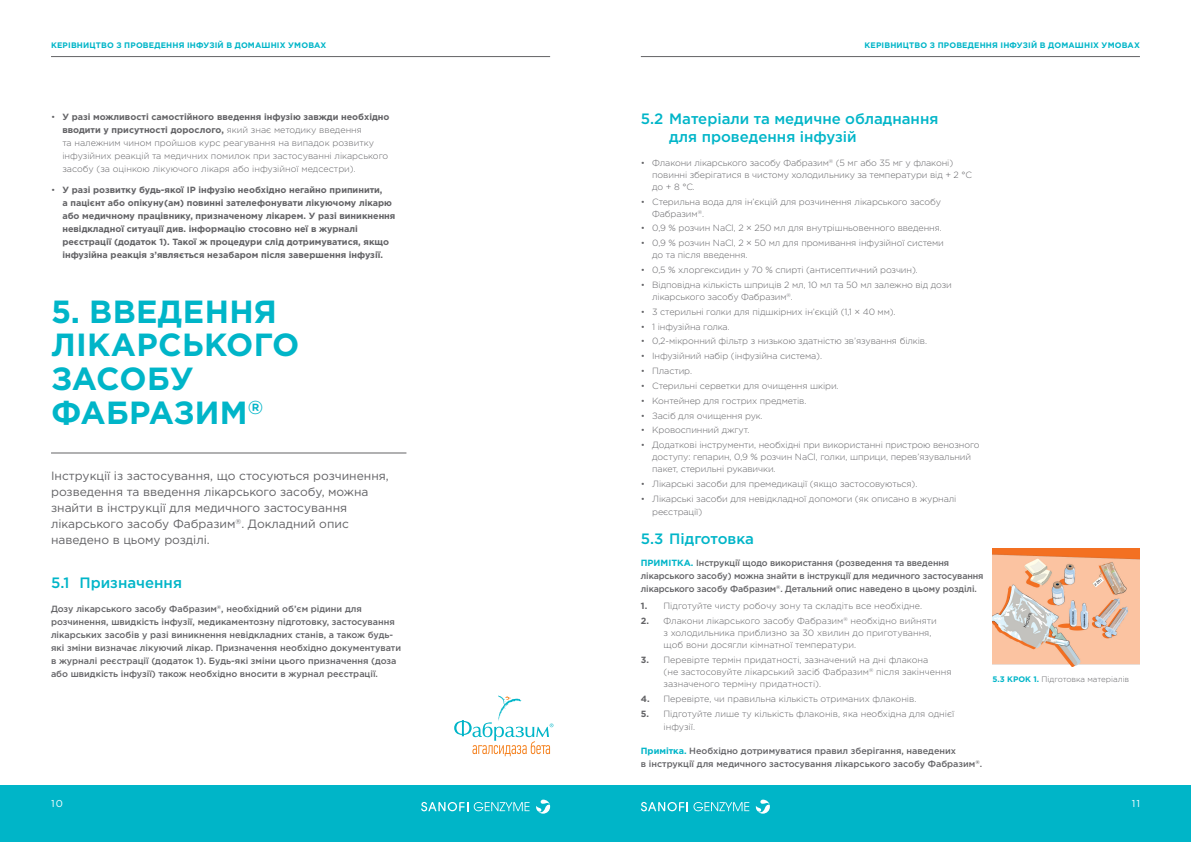
<style>
.page{position:relative;width:1191px;height:842px;background:#fff}
.page>*{position:absolute;margin:0;border:0;box-sizing:border-box;transform-origin:0 0}
.t1{font:700 32px/34px "Gotham Pro";letter-spacing:.01em;color:#00b5c8}
.t2{font:500 15px/18px "Gotham Pro";color:#00b5c8}
.t3{font:12px/16px "Gotham Pro";color:#636366}
.t4{font:10px "Gotham Pro";color:#fff}
.t5{font:300 9px/12px "Gotham Pro";letter-spacing:-.01em;color:#636366}
.t6{font:500 9px/13px "Gotham Pro";color:#636366}
.t7{font:700 9px/13px "Gotham Pro";color:#636366}
.t8{font:700 8px "Gotham Pro";letter-spacing:.02em;color:#00b5c8}
.t9{font:300 8px "Gotham Pro";color:#636366}
.s1{font-weight:700}
.s2{font-weight:300}
.s3{font-weight:700;color:#00b5c8}
</style>
<div class="page">
<div style="left:595px;top:785px;width:596px;height:57px;background:#00b5c8"></div>
<div style="left:0;top:785px;width:595px;height:57px;background:#00b5c8"></div>
<hr style="left:641px;top:56px;width:499px;height:1px;background:#636366">
<hr style="left:51px;top:56px;width:499px;height:1px;background:#636366">
<svg style="left:756px;top:800px;width:14px;height:14px"></svg>
<svg style="left:641px;top:802px;width:108px;height:9px"></svg>
<svg style="left:536px;top:800px;width:14px;height:14px"></svg>
<svg style="left:421px;top:802px;width:47px;height:9px"></svg>
<svg style="left:474px;top:802px;width:55px;height:9px"></svg>
<svg style="left:454px;top:695px;width:99px;height:61px"></svg>
<hr style="left:51px;top:453px;width:355px;height:1px;background:#636366">
<img style="left:992px;top:548px;width:148px;height:119px">
<p class="t8" style="left:51px;top:41px;width:277px">КЕРІВНИЦТВО З ПРОВЕДЕННЯ ІНФУЗІЙ В ДОМАШНІХ УМОВАХ</p>
<p class="t8" style="left:864px;top:41px;width:277px">КЕРІВНИЦТВО З ПРОВЕДЕННЯ ІНФУЗІЙ В ДОМАШНІХ УМОВАХ</p>
<p class="t5" style="left:62px;top:110px;width:329px;line-height:13px;text-indent:-11px">• <span class="s1">У разі можливості самостійного введення інфузію завжди необхідно вводити у присутності дорослого,</span> який знає методику введення<br>та належним чином пройшов курс реагування на випадок розвитку інфузійних реакцій та медичних помилок при застосуванні лікарського засобу (за оцінкою лікуючого лікаря або інфузійної медсестри).</p>
<p class="t7" style="left:62px;top:184px;width:334px;text-indent:-11px"><span class="s2">•</span> У разі розвитку будь-якої ІР інфузію необхідно негайно припинити,<br>а пацієнт або опікуну(ам) повинні зателефонувати лікуючому лікарю або медичному працівнику, призначеному лікарем. У разі виникнення невідкладної ситуації див. інформацію стосовно неї в журналі реєстрації (додаток 1). Такої ж процедури слід дотримуватися, якщо інфузійна реакція з’являється незабаром після завершення інфузії.</p>
<h1 class="t1" style="left:51px;top:293px;width:250px">5. ВВЕДЕННЯ<br>ЛІКАРСЬКОГО<br>ЗАСОБУ<br>ФАБРАЗИМ<sup>®</sup></h1>
<h3 class="t3" style="left:51px;top:468px;width:339px">Інструкції із застосування, що стосуються розчинення, розведення та введення лікарського засобу, можна знайти в інструкції для медичного застосування лікарського засобу Фабразим<sup>®</sup>. Докладний опис наведено в цьому розділі.</h3>
<h2 class="t2" style="left:51px;top:573px;width:132px">5.1 Призначення</h2>
<p class="t6" style="left:51px;top:602px;width:352px">Дозу лікарського засобу Фабразим<sup>®</sup>, необхідний об’єм рідини для розчинення, швидкість інфузії, медикаментозну підготовку, застосування лікарських засобів у разі виникнення невідкладних станів, а також будь&shy;які зміни визначає лікуючий лікар. Призначення необхідно документувати в журналі реєстрації (додаток 1). Будь-які зміни цього призначення (доза або швидкість інфузії) також необхідно вносити в журнал реєстрації.</p>
<h2 class="t2" style="left:669px;top:110px;width:271px;text-indent:-28px">5.2 Матеріали та медичне обладнання для проведення інфузій</h2>
<p class="t5" style="left:652px;top:157px;width:321px;text-indent:-11px">• Флакони лікарського засобу Фабразим<sup>®</sup> (5 мг або 35 мг у флаконі) повинні зберігатися в чистому холодильнику за температури від + 2 °С до + 8 °С.</p>
<p class="t5" style="left:652px;top:195px;width:290px;text-indent:-11px">• Стерильна вода для ін’єкцій для розчинення лікарського засобу<br>Фабразим<sup>®</sup>.</p>
<p class="t5" style="left:641px;top:222px;width:302px">• 0,9 % розчин NaCl, 2 × 250 мл для внутрішньовенного введення.</p>
<p class="t5" style="left:652px;top:237px;width:293px;text-indent:-11px">• 0,9 % розчин NaCl, 2 × 50 мл для промивання інфузійної системи до та після введення.</p>
<p class="t5" style="left:641px;top:264px;width:278px">• 0,5 % хлоргексидин у 70 % спирті (антисептичний розчин).</p>
<p class="t5" style="left:652px;top:279px;width:301px;text-indent:-11px">• Відповідна кількість шприців 2 мл, 10 мл та 50 мл залежно від дози лікарського засобу Фабразим<sup>®</sup>.</p>
<p class="t5" style="left:641px;top:306px;width:256px">• 3 стерильні голки для підшкірних ін’єкцій (1,1 × 40 мм).</p>
<p class="t5" style="left:641px;top:320px;width:90px">• 1 інфузійна голка.</p>
<p class="t5" style="left:641px;top:335px;width:288px">• 0,2-мікронний фільтр з низькою здатністю зв’язування білків.</p>
<p class="t5" style="left:641px;top:350px;width:183px">• Інфузійний набір (інфузійна система).</p>
<p class="t5" style="left:641px;top:365px;width:53px">• Пластир.</p>
<p class="t5" style="left:641px;top:380px;width:199px">• Стерильні серветки для очищення шкіри.</p>
<p class="t5" style="left:641px;top:395px;width:167px">• Контейнер для гострих предметів.</p>
<p class="t5" style="left:641px;top:409px;width:124px">• Засіб для очищення рук.</p>
<p class="t5" style="left:641px;top:424px;width:110px">• Кровоспинний джгут.</p>
<p class="t5" style="left:652px;top:439px;width:329px;text-indent:-11px">• Додаткові інструменти, необхідні при використанні пристрою венозного доступу: гепарин, 0,9 % розчин NaCl, голки, шприци, перев’язувальний пакет, стерильні рукавички.</p>
<p class="t5" style="left:641px;top:478px;width:278px">• Лікарські засоби для премедикації (якщо застосовуються).</p>
<p class="t5" style="left:652px;top:492px;width:306px;line-height:13px;text-indent:-11px">• Лікарські засоби для невідкладної допомоги (як описано в журналі реєстрації)</p>
<h2 class="t2" style="left:641px;top:530px;width:114px">5.3 Підготовка</h2>
<p class="t6" style="left:641px;top:556px;width:344px"><span class="s3">ПРИМІТКА.</span> Інструкції щодо використання (розведення та введення лікарського засобу) можна знайти в інструкції для медичного застосування лікарського засобу Фабразим<sup>®</sup>. Детальний опис наведено в цьому розділі.</p>
<p class="t5" style="left:641px;top:600px;width:283px"><span class="s1">1.</span> Підготуйте чисту робочу зону та складіть все необхідне.</p>
<p class="t5" style="left:663px;top:615px;width:275px;text-indent:-23px"><span class="s1">2.</span> Флакони лікарського засобу Фабразим<sup>®</sup> необхідно вийняти з холодильника приблизно за 30 хвилин до приготування, щоб вони досягли кімнатної температури.</p>
<p class="t5" style="left:663px;top:654px;width:289px;text-indent:-23px"><span class="s1">3.</span> Перевірте термін придатності, зазначений на дні флакона<br>(не застосовуйте лікарський засіб Фабразим<sup>®</sup> після закінчення зазначеного терміну придатності).</p>
<p class="t5" style="left:641px;top:693px;width:277px"><span class="s1">4.</span> Перевірте, чи правильна кількість отриманих флаконів.</p>
<p class="t5" style="left:663px;top:707px;width:292px;line-height:13px;text-indent:-23px"><span class="s1">5.</span> Підготуйте лише ту кількість флаконів, яка необхідна для однієї інфузії.</p>
<p class="t6" style="left:641px;top:744px;width:343px"><span class="s3">Примітка.</span> Необхідно дотримуватися правил зберігання, наведених<br>в інструкції для медичного застосування лікарського засобу Фабразим<sup>®</sup>.</p>
<p class="t9" style="left:992px;top:674px;width:138px"><span class="s3">5.3 КРОК 1.</span> Підготовка матеріалів</p>
<p class="t4" style="left:51px;top:798px;width:13px">10</p>
<p class="t4" style="left:1131px;top:798px;width:10px">11</p>
</div>
